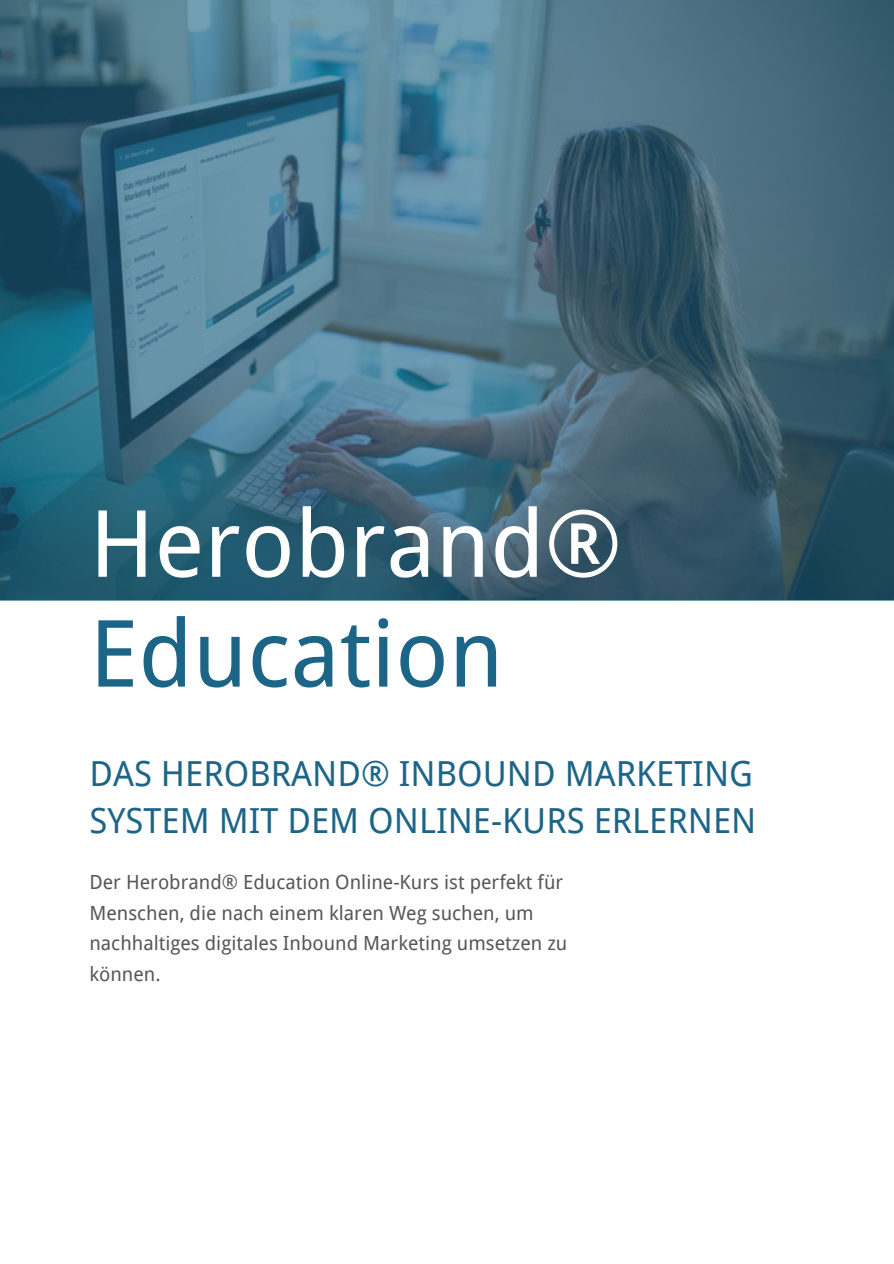
<style>
.page{position:relative;width:894px;height:1264px;background:#fff}
.page>*{position:absolute;margin:0;border:0;box-sizing:border-box;transform-origin:0 0}
.t1{font:92.85px "Droid Sans";color:#fff}
.t2{font:92.85px "Droid Sans";color:#1d6587}
.t3{font:34.5px/47.2px "Droid Sans";color:#1d6587}
.t4{font:19.5px/30.5px "Droid Sans";color:#575757}
</style>
<div class="page">
<svg style="left:0;top:0;width:893px;height:600px;background:#416b7f"></svg>
<h1 class="t1" style="left:89px;top:490px;width:534px">Herobrand®</h1>
<h1 class="t2" style="left:89px;top:600px;width:415px">Education</h1>
<h2 class="t3" style="left:89px;top:750px;width:668px">DAS HEROBRAND® INBOUND MARKETING<br>SYSTEM MIT DEM ONLINE-KURS ERLERNEN</h2>
<p class="t4" style="left:89px;top:867px;width:479px">Der Herobrand® Education Online-Kurs ist perfekt für Menschen, die nach einem klaren Weg suchen, um nachhaltiges digitales Inbound Marketing umsetzen zu können.</p>
</div>
